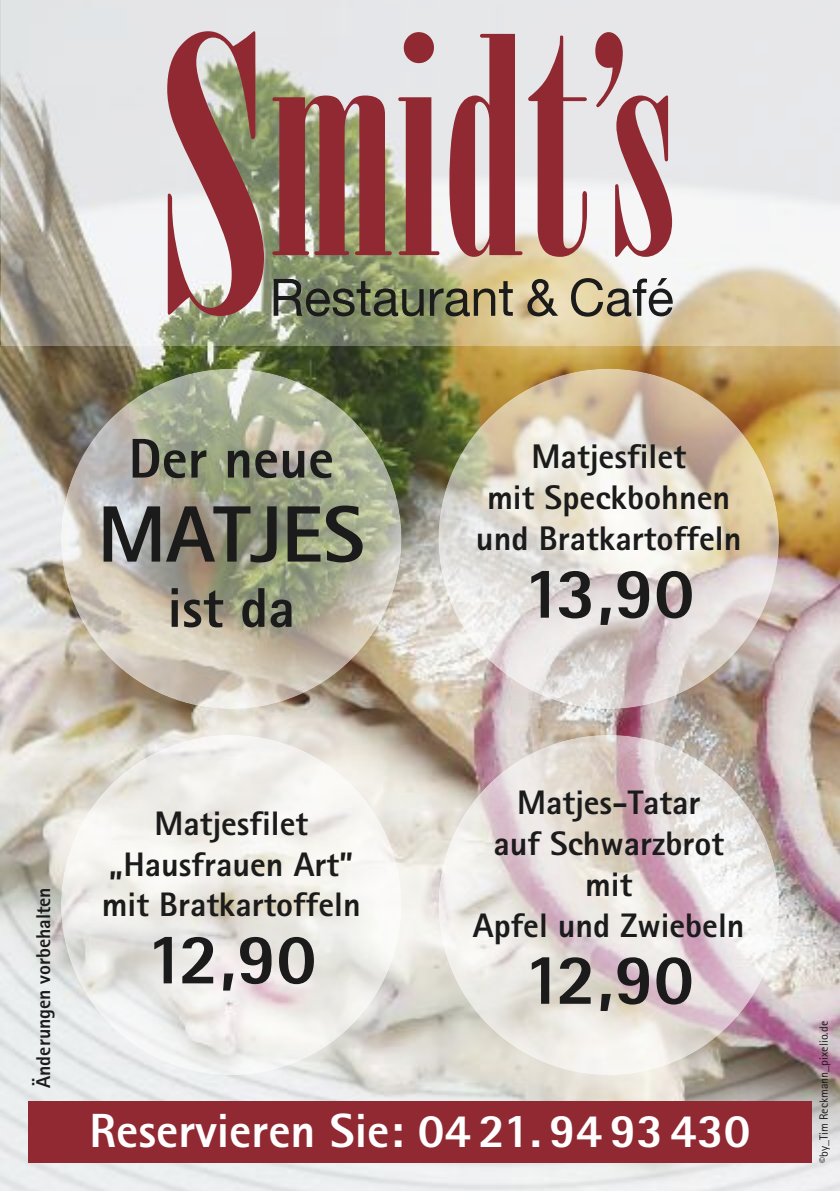
<style>
.page{position:relative;width:840px;height:1191px;background:#fff}
.page>*{position:absolute;margin:0;border:0;box-sizing:border-box;transform-origin:0 0}
.t1{font:800 80px "Agfa Rotis Sans Serif";color:#1b1b1b}
.t2{font:800 72.4px "Agfa Rotis Sans Serif";color:#1b1b1b}
.t3{font:800 72px "Agfa Rotis Sans Serif";letter-spacing:-.05em;color:#1b1b1b}
.t4{font:800 56px "Agfa Rotis Sans Serif";color:#1b1b1b}
.t5{font:800 48px "Rotis Sans Serif";color:#fff}
.t6{font:800 34.2px/41px "Agfa Rotis Sans Serif";color:#1b1b1b;text-align:center}
.t7{font:800 34px/40.8px "Agfa Rotis Sans Serif";color:#1b1b1b;text-align:center}
.t8{font:800 20px "Agfa Rotis Sans Serif";color:#1b1b1b}
.t9{font:12px "Agfa Rotis Sans Serif";color:#1b1b1b}
.s1{font-family:"Agfa Rotis Sans Serif"}
</style>
<div class="page">
<img style="left:0;top:0;width:839px;height:1191px">
<div style="left:28px;top:1101px;width:783px;height:61px;background:#902932"></div>
<svg style="left:61px;top:735px;width:340px;height:340px"></svg>
<img style="left:438px;top:369px;width:340px;height:340px">
<svg style="left:438px;top:735px;width:340px;height:340px;background:#ddd2cf"></svg>
<img style="left:61px;top:369px;width:340px;height:340px">
<div style="left:1px;top:0;width:838px;height:346px;background:#fff;opacity:.3"></div>
<svg style="left:167px;top:31px;width:97px;height:285px"></svg>
<svg style="left:272px;top:32px;width:399px;height:225px;background:#bc9293"></svg>
<svg style="left:273px;top:278px;width:399px;height:39px;background:#8d8b70"></svg>
<h3 class="t4" style="left:128px;top:439px;width:207px">Der neue</h3>
<h1 class="t1" style="left:98px;top:506px;width:268px">MATJES</h1>
<h3 class="t4" style="left:167px;top:588px;width:129px">ist da</h3>
<p class="t6" style="left:475px;top:439px;width:267px">Matjesfilet<br>mit Speckbohnen und Bratkartoffeln</p>
<h2 class="t2" style="left:522px;top:567px;width:173px">13,90</h2>
<p class="t8" style="left:36px;top:1087px;width:202px;rotate:-90deg">Änderungen vorbehalten</p>
<p class="t7" style="left:102px;top:806px;width:260px">Matjesfilet „Hausfrauen Art” mit Bratkartoffeln</p>
<h3 class="t3" style="left:146px;top:933px;width:172px">12,90</h3>
<p class="t7" style="left:472px;top:785px;width:273px">Matjes-Tatar<br>auf Schwarzbrot mit<br>Apfel und Zwiebeln</p>
<h3 class="t3" style="left:523px;top:954px;width:172px">12,90</h3>
<h3 class="t5" style="left:89px;top:1114px;width:662px">Reservieren Sie: <span class="s1">04 21. 94 93 430</span></h3>
<p class="t9" style="left:819px;top:1162px;width:143px;rotate:-90deg">©by_Tim Reckmann_pixelio.de</p>
</div>
